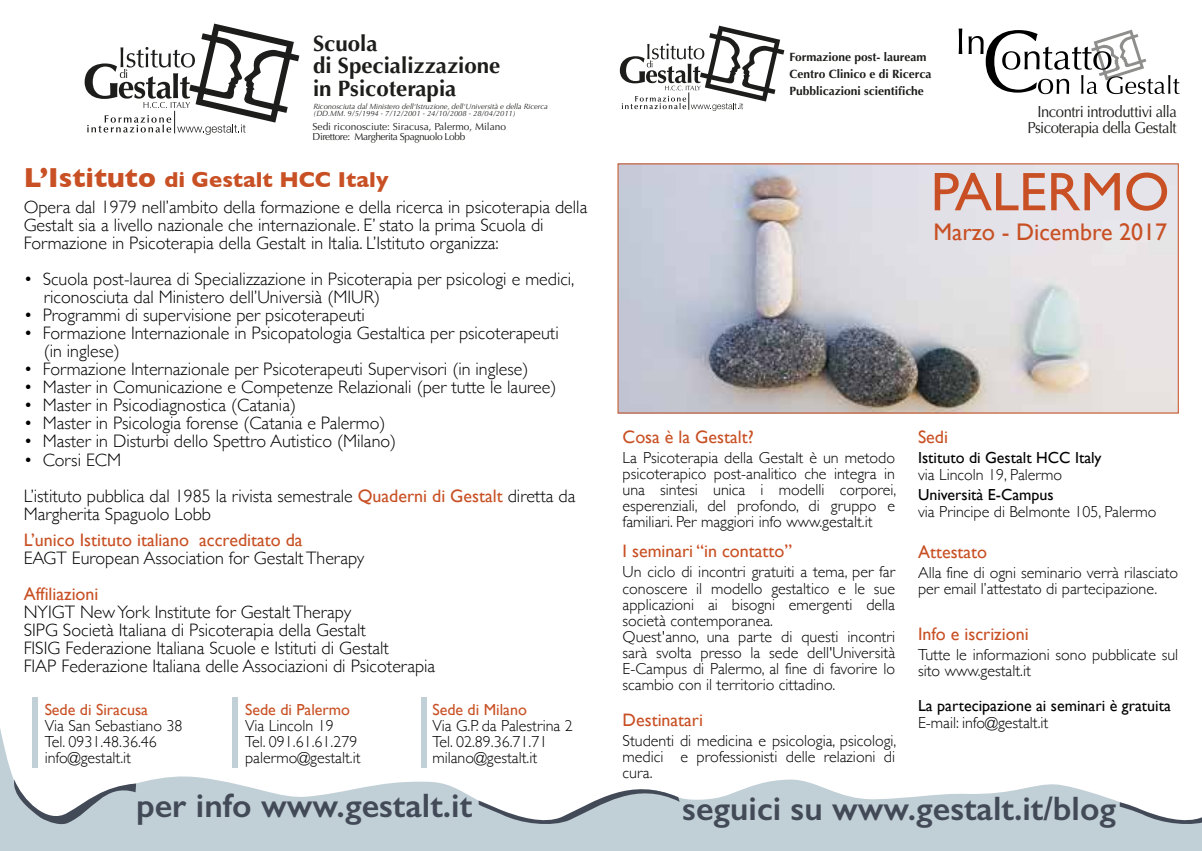
<style>
.page{position:relative;width:1202px;height:851px;background:#fff}
.page>*{position:absolute;margin:0;border:0;box-sizing:border-box;transform-origin:0 0}
.t1{font:600 34px "Gill Sans";color:#424957}
.t2{font:24px "Gill Sans";color:#c85024}
.t3{font:700 22.4px/22.4px "Optima";color:#1d1d1b}
.t4{font:700 22px "Gill Sans";color:#c85024}
.t5{font:300 18px/18px "Gill Sans";color:#010000}
.t6{font:18px "Gill Sans";color:#c85024}
.t7{font:300 16px/16px "Gill Sans";color:#010000}
.t8{font:16px "Gill Sans";color:#010000}
.t9{font:16px/15.6px "Optima LT Std";letter-spacing:-.03em;color:#1d1d1b;text-align:right;scale:.93 1}
.t10{font:300 16px/16px "Gill Sans";color:#030000}
.t11{font:16px "Gill Sans";color:#c85024}
.t12{font:700 12px/17.2px "Optima";color:#1d1d1b}
.t13{font:10.2px/10.2px "Optima";letter-spacing:-.005em;color:#1d1d1b}
.t14{font:italic 7.6px/7.6px "Optima";color:#1d1d1b}
.s1{font-size:28px}
.s2{font-weight:400;color:#c85024}
</style>
<div class="page">
<svg style="left:0;top:719px;width:1202px;height:131px"></svg>
<img style="left:619px;top:165px;width:558px;height:246px">
<img style="left:959px;top:28px;width:25px;height:26px">
<img style="left:1043px;top:47px;width:48px;height:23px">
<img style="left:986px;top:30px;width:52px;height:63px">
<img style="left:1081px;top:75px;width:96px;height:19px">
<img style="left:1038px;top:79px;width:31px;height:15px">
<svg style="left:1091px;top:30px;width:55px;height:50px"></svg>
<svg style="left:12px;top:779px;width:124px;height:47px"></svg>
<svg style="left:479px;top:776px;width:201px;height:51px"></svg>
<svg style="left:1120px;top:776px;width:82px;height:51px"></svg>
<div style="left:33px;top:697px;width:5px;height:70px;background:#c1cfd6"></div>
<div style="left:233px;top:697px;width:5px;height:70px;background:#c1cfd6"></div>
<div style="left:421px;top:697px;width:6px;height:70px;background:#c1cfd6"></div>
<svg style="left:935px;top:173px;width:110px;height:37px;background:#d8aa9d"></svg>
<svg style="left:1051px;top:173px;width:69px;height:37px;background:#d8a495"></svg>
<svg style="left:1126px;top:172px;width:41px;height:39px;background:#daaea2"></svg>
<svg style="left:620px;top:26px;width:164px;height:85px"></svg>
<svg style="left:85px;top:24px;width:214px;height:111px"></svg>
<p class="t3" style="left:313px;top:33px;width:189px">Scuola<br>di Specializzazione in Psicoterapia</p>
<p class="t13" style="left:313px;top:121px;width:195px">Sedi riconosciute: Siracusa, Palermo, Milano<br>Direttore: Margherita Spagnuolo Lobb</p>
<p class="t14" style="left:313px;top:102px;width:236px">Riconosciuta dal Ministero dell'Istruzione, dell'Università e della Ricerca (DD.MM. 9/5/1994 - 7/12/2001 - 24/10/2008 - 28/04/2011)</p>
<p class="t4" style="left:24px;top:162px;width:366px"><span class="s1">L’Istituto</span> di Gestalt HCC Italy</p>
<p class="t5" style="left:24px;top:197px;width:565px">Opera dal 1979 nell’ambito della formazione e della ricerca in psicoterapia della<br>Gestalt sia a livello nazionale che internazionale. E’ stato la prima Scuola di<br>Formazione in Psicoterapia della Gestalt in Italia. L’Istituto organizza:</p>
<p class="t5" style="left:44px;top:269px;width:532px;text-indent:-20px">• Scuola post-laurea di Specializzazione in Psicoterapia per psicologi e medici, riconosciuta dal Ministero dell’Universià (MIUR)</p>
<p class="t5" style="left:24px;top:305px;width:343px">• Programmi di supervisione per psicoterapeuti</p>
<p class="t5" style="left:44px;top:323px;width:517px;text-indent:-20px">• Formazione Internazionale in Psicopatologia Gestaltica per psicoterapeuti (in inglese)</p>
<p class="t5" style="left:24px;top:359px;width:506px">• Formazione Internazionale per Psicoterapeuti Supervisori (in inglese)</p>
<p class="t5" style="left:24px;top:377px;width:534px">• Master in Comunicazione e Competenze Relazionali (per tutte le lauree)</p>
<p class="t5" style="left:24px;top:395px;width:274px">• Master in Psicodiagnostica (Catania)</p>
<p class="t5" style="left:24px;top:413px;width:363px">• Master in Psicologia forense (Catania e Palermo)</p>
<p class="t5" style="left:24px;top:431px;width:374px">• Master in Disturbi dello Spettro Autistico (Milano)</p>
<p class="t5" style="left:24px;top:440px;width:553px;line-height:36px">• Corsi ECM<br>L’istituto pubblica dal 1985 la rivista semestrale <span class="s2">Quaderni di Gestalt</span> diretta da</p>
<p class="t5" style="left:24px;top:503px;width:189px">Margherita Spaguolo Lobb</p>
<p class="t6" style="left:24px;top:528px;width:280px">L’unico Istituto italiano accreditato da</p>
<p class="t5" style="left:24px;top:547px;width:342px">EAGT European Association for Gestalt Therapy</p>
<p class="t6" style="left:24px;top:582px;width:76px">Affiliazioni</p>
<p class="t5" style="left:24px;top:601px;width:413px">NYIGT New York Institute for Gestalt Therapy<br>SIPG Società Italiana di Psicoterapia della Gestalt<br>FISIG Federazione Italiana Scuole e Istituti di Gestalt<br>FIAP Federazione Italiana delle Associazioni di Psicoterapia</p>
<p class="t11" style="left:245px;top:700px;width:107px">Sede di Palermo</p>
<p class="t7" style="left:245px;top:717px;width:117px">Via Lincoln 19<br>Tel. 091.61.61.279 palermo@gestalt.it</p>
<p class="t11" style="left:432px;top:700px;width:96px">Sede di Milano</p>
<p class="t7" style="left:432px;top:717px;width:142px">Via G.P. da Palestrina 2<br>Tel. 02.89.36.71.71 milano@gestalt.it</p>
<p class="t11" style="left:45px;top:700px;width:105px">Sede di Siracusa</p>
<p class="t7" style="left:45px;top:717px;width:139px">Via San Sebastiano 38<br>Tel. 0931.48.36.46 info@gestalt.it</p>
<p class="t12" style="left:790px;top:49px;width:143px">Formazione post- lauream<br>Centro Clinico e di Ricerca<br>Pubblicazioni scientifiche</p>
<p class="t9" style="left:1027px;top:104px;width:162px">Incontri introduttivi alla<br>Psicoterapia della Gestalt</p>
<h2 class="t2" style="left:933px;top:217px;width:235px">Marzo - Dicembre 2017</h2>
<p class="t6" style="left:623px;top:426px;width:133px">Cosa è la Gestalt?</p>
<p class="t7" style="left:623px;top:449px;width:275px;text-align:justify">La Psicoterapia della Gestalt è un metodo psicoterapico post-analitico che integra in una sintesi unica i modelli corporei, esperenziali, del profondo, di gruppo e familiari. Per maggiori info www.gestalt.it</p>
<p class="t6" style="left:623px;top:540px;width:171px">I seminari “in contatto”</p>
<p class="t7" style="left:623px;top:563px;width:274px">Un ciclo di incontri gratuiti a tema, per far conoscere il modello gestaltico e le sue applicazioni ai bisogni emergenti della società contemporanea.<br>Quest'anno, una parte di questi incontri sarà svolta presso la sede dell'Università E-Campus di Palermo, al fine di favorire lo scambio con il territorio cittadino.</p>
<p class="t6" style="left:623px;top:708px;width:82px">Destinatari</p>
<p class="t7" style="left:623px;top:731px;width:275px">Studenti di medicina e psicologia, psicologi,</p>
<p class="t10" style="left:623px;top:747px;width:274px">medici e professionisti delle relazioni di cura.</p>
<p class="t6" style="left:918px;top:426px;width:31px">Sedi</p>
<p class="t8" style="left:918px;top:448px;width:185px">Istituto di Gestalt HCC Italy</p>
<p class="t7" style="left:918px;top:466px;width:146px">via Lincoln 19, Palermo</p>
<p class="t8" style="left:918px;top:485px;width:137px">Università E-Campus</p>
<p class="t7" style="left:918px;top:503px;width:240px">via Principe di Belmonte 105, Palermo</p>
<p class="t6" style="left:918px;top:541px;width:71px">Attestato</p>
<p class="t7" style="left:918px;top:564px;width:262px">Alla fine di ogni seminario verrà rilasciato per email l’attestato di partecipazione.</p>
<p class="t6" style="left:918px;top:623px;width:112px">Info e iscrizioni</p>
<p class="t7" style="left:918px;top:646px;width:262px">Tutte le informazioni sono pubblicate sul sito www.gestalt.it</p>
<p class="t8" style="left:918px;top:695px;width:254px">La partecipazione ai seminari è gratuita</p>
<p class="t7" style="left:918px;top:713px;width:132px">E-mail: info@gestalt.it</p>
<h1 class="t1" style="left:136px;top:785px;width:338px">per info www.gestalt.it</h1>
<h1 class="t1" style="left:682px;top:787px;width:435px">seguici su www.gestalt.it/blog</h1>
</div>
